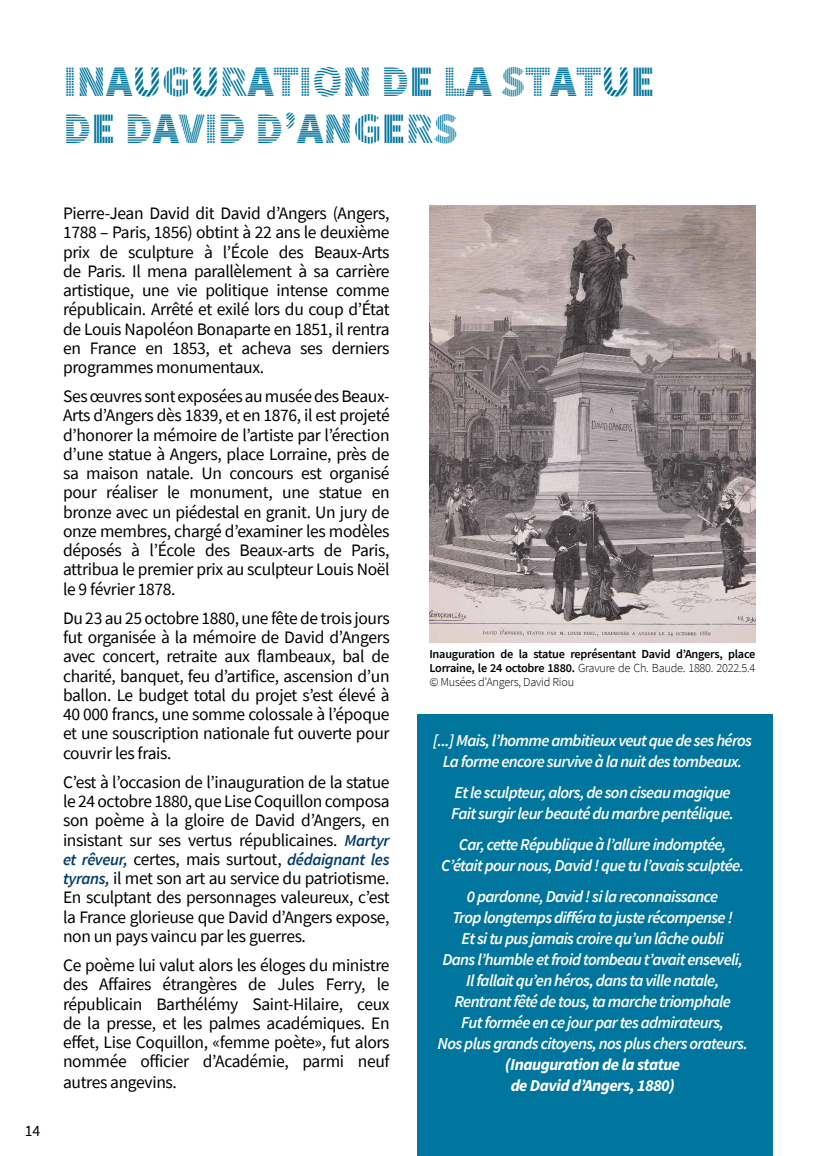
<style>
.page{position:relative;width:819px;height:1156px;background:#fff}
.page>*{position:absolute;margin:0;border:0;box-sizing:border-box;transform-origin:0 0}
.t1{font:43.75px/47.2px "Source Sans Pro DISPLAY";color:#00759e}
.t2{font:17.5px/19.2px "Source Sans Pro";letter-spacing:-.02em;color:#000;text-align:justify}
.t3{font:italic 600 16.62px/21px "Source Sans Pro";letter-spacing:-.04em;color:#fff;text-align:center}
.t4{font:italic 700 16.62px/21px "Source Sans Pro";letter-spacing:-.03em;color:#fff;text-align:center}
.t5{font:italic 600 16.62px "Source Sans Pro";letter-spacing:-.02em;color:#003c6c}
.t6{font:15.75px "Source Sans Pro";color:#000}
.t7{font:600 12.25px/14px "Source Sans Pro";letter-spacing:-.02em;color:#000;text-align:justify}
.s1{font-weight:600;font-style:italic;font-size:16.62px;color:#003c6c}
.s2{font-weight:400;font-style:normal;font-size:17.5px;color:#000}
.s3{font-weight:300}
</style>
<div class="page">
<div style="left:417px;top:714px;width:355px;height:442px;background:#00759e"></div>
<img style="left:429px;top:206px;width:327px;height:436px">
<h1 class="t1" style="left:63px;top:59px;width:593px">INAUGURATION DE LA STATUE<br>DE DAVID D’ANGERS</h1>
<p class="t6" style="left:25px;top:1121px;width:17px">14</p>
<p class="t2" style="left:63px;top:203px;width:328px">Pierre-Jean David dit David d’Angers (Angers, 1788 – Paris, 1856) obtint à 22 ans le deuxième prix de sculpture à l’École des Beaux-Arts de Paris. Il mena parallèlement à sa carrière artistique, une vie politique intense comme républicain. Arrêté et exilé lors du coup d’État de Louis Napoléon Bonaparte en 1851, il rentra en France en 1853, et acheva ses derniers programmes monumentaux.</p>
<p class="t2" style="left:63px;top:387px;width:328px">Ses œuvres sont exposées au musée des Beaux-Arts d’Angers dès 1839, et en 1876, il est projeté d’honorer la mémoire de l’artiste par l’érection d’une statue à Angers, place Lorraine, près de sa maison natale. Un concours est organisé pour réaliser le monument, une statue en bronze avec un piédestal en granit. Un jury de onze membres, chargé d’examiner les modèles déposés à l’École des Beaux-arts de Paris, attribua le premier prix au sculpteur Louis Noël le 9 février 1878.</p>
<p class="t2" style="left:63px;top:608px;width:328px">Du 23 au 25 octobre 1880, une fête de trois jours fut organisée à la mémoire de David d’Angers avec concert, retraite aux flambeaux, bal de charité, banquet, feu d’artifice, ascension d’un ballon. Le budget total du projet s’est élevé à 40 000 francs, une somme colossale à l’époque et une souscription nationale fut ouverte pour couvrir les frais.</p>
<p class="t2" style="left:63px;top:772px;width:328px">C’est à l’occasion de l’inauguration de la statue le 24 octobre 1880, que Lise Coquillon composa son poème à la gloire de David d’Angers, en insistant sur ses vertus républicaines. <span class="s1">Martyr</span></p>
<p class="t5" style="left:63px;top:848px;width:328px">et rêveur, <span class="s2">certes, mais surtout,</span> dédaignant les</p>
<p class="t2" style="left:63px;top:868px;width:328px"><span class="s1">tyrans,</span> il met son art au service du patriotisme.<br>En sculptant des personnages valeureux, c’est la France glorieuse que David d’Angers expose, non un pays vaincu par les guerres.</p>
<p class="t2" style="left:63px;top:955px;width:328px">Ce poème lui valut alors les éloges du ministre des Affaires étrangères de Jules Ferry, le républicain Barthélémy Saint-Hilaire, ceux de la presse, et les palmes académiques. En effet, Lise Coquillon, «femme poète», fut alors nommée officier d’Académie, parmi neuf</p>
<p class="t2" style="left:63px;top:1073px;width:115px">autres angevins.</p>
<p class="t7" style="left:429px;top:647px;width:327px">Inauguration de la statue représentant David d’Angers, place Lorraine, le 24 octobre 1880. <span class="s3">Gravure de Ch. Baude. 1880. 2022.5.4 © Musées d’Angers, David Riou</span></p>
<p class="t3" style="left:433px;top:730px;width:320px">[...] Mais, l’homme ambitieux veut que de ses héros<br>La forme encore survive à la nuit des tombeaux.</p>
<p class="t3" style="left:451px;top:781px;width:284px;text-align:left">Et le sculpteur, alors, de son ciseau magique<br>Fait surgir leur beauté du marbre pentélique.</p>
<p class="t3" style="left:441px;top:833px;width:304px">Car, cette République à l’allure indomptée,<br>C’était pour nous, David ! que tu l’avais sculptée.</p>
<p class="t3" style="left:437px;top:885px;width:311px">0 pardonne, David ! si la reconnaissance<br>Trop longtemps différa ta juste récompense !<br>Et si tu pus jamais croire qu’un lâche oubli<br>Dans l’humble et froid tombeau t’avait enseveli, Il fallait qu’en héros, dans ta ville natale, Rentrant fêté de tous, ta marche triomphale<br>Fut formée en ce jour par tes admirateurs,<br>Nos plus grands citoyens, nos plus chers orateurs.</p>
<p class="t4" style="left:505px;top:1054px;width:176px">(Inauguration de la statue de David d’Angers, 1880)</p>
</div>
